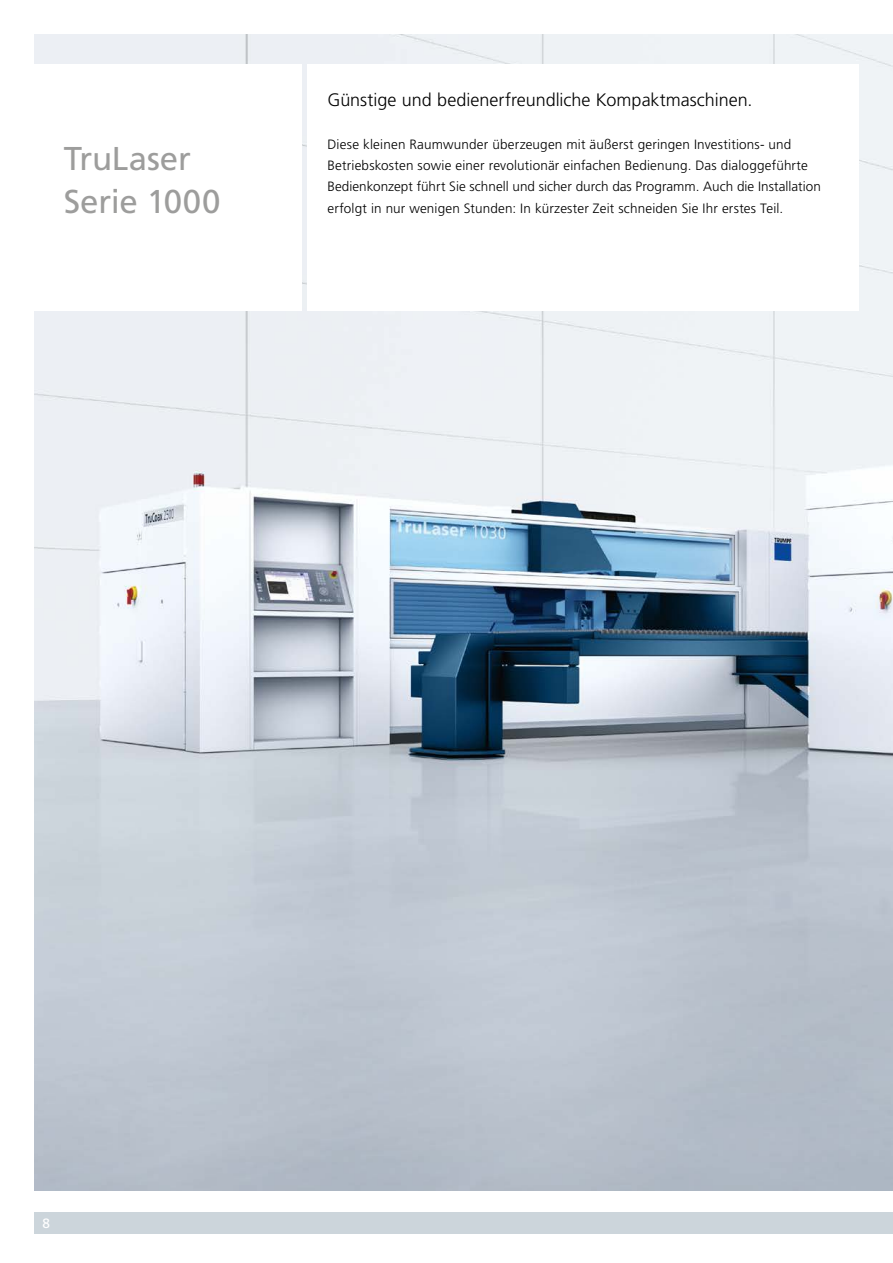
<style>
.page{position:relative;width:893px;height:1263px;background:#fff}
.page>*{position:absolute;margin:0;border:0;box-sizing:border-box;transform-origin:0 0}
.t1{font:33px/42.5px "Frutiger LT Pro";letter-spacing:-.005em;color:#9d9d9c}
.t2{font:300 18px "Frutiger LT Pro";color:#000}
.t3{font:300 13.5px/21.3px "Frutiger LT Pro";letter-spacing:.01em;color:#000}
.t4{font:13.5px "Frutiger LT Pro";color:#fff}
</style>
<div class="page">
<div style="left:34px;top:1212px;width:859px;height:21px;background:#ccd5db"></div>
<img style="left:34px;top:34px;width:859px;height:1157px">
<div style="left:0;top:64px;width:302px;height:246px;background:#fff"></div>
<div style="left:307px;top:64px;width:552px;height:246px;background:#fff"></div>
<h1 class="t1" style="left:64px;top:138px;width:158px">TruLaser<br>Serie 1000</h1>
<h2 class="t2" style="left:327px;top:90px;width:427px">Günstige und bedienerfreundliche Kompaktmaschinen.</h2>
<p class="t3" style="left:327px;top:134px;width:495px">Diese kleinen Raumwunder überzeugen mit äußerst geringen Investitions- und Betriebskosten sowie einer revolutionär einfachen Bedienung. Das dialoggeführte Bedienkonzept führt Sie schnell und sicher durch das Programm. Auch die Installation erfolgt in nur wenigen Stunden: In kürzester Zeit schneiden Sie Ihr erstes Teil.</p>
<p class="t4" style="left:43px;top:1215px;width:9px">8</p>
</div>
